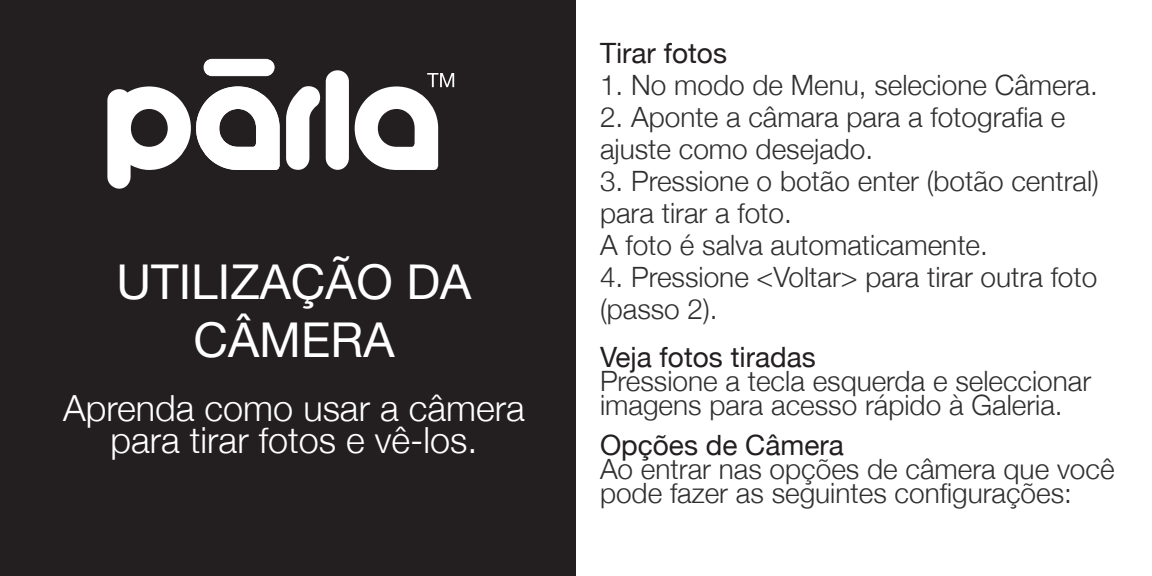
<style>
.page{position:relative;width:1152px;height:576px;background:#fff}
.page>*{position:absolute;margin:0;border:0;box-sizing:border-box;transform-origin:0 0}
.t1{font:48px/57.6px "Helvetica Neue";color:#fff;text-align:center}
.Paragraph_Style_1{font:300 36px/32px "Helvetica Neue";color:#fff;text-align:center}
.Paragraph_Style_1-2{font:300 28px/32px "Helvetica Neue";color:#312f30}
.Paragraph_Style_1-3{font:28px "Helvetica Neue";color:#231f20}
</style>
<div class="page">
<div style="left:0;top:0;width:576px;height:576px;background:#231f20"></div>
<svg style="left:286px;top:86px;width:34px;height:84px"></svg>
<svg style="left:326px;top:70px;width:23px;height:100px;background:#f2f2f2"></svg>
<svg style="left:107px;top:86px;width:173px;height:103px"></svg>
<svg style="left:355px;top:73px;width:99px;height:97px"></svg>
<svg style="left:204px;top:59px;width:71px;height:17px"></svg>
<p class="t1" style="left:117px;top:250px;width:356px">UTILIZAÇÃO DA<br>CÂMERA</p>
<p class="Paragraph_Style_1" style="left:63px;top:390px;width:463px">Aprenda como usar a câmera para tirar fotos e vê-los.</p>
<p class="Paragraph_Style_1-3" style="left:600px;top:29px;width:129px">Tirar fotos</p>
<p class="Paragraph_Style_1-2" style="left:600px;top:67px;width:499px">1. No modo de Menu, selecione Câmera.</p>
<p class="Paragraph_Style_1-2" style="left:600px;top:99px;width:467px">2. Aponte a câmara para a fotografia e ajuste como desejado.</p>
<p class="Paragraph_Style_1-2" style="left:600px;top:163px;width:501px">3. Pressione o botão enter (botão central) para tirar a foto.</p>
<p class="Paragraph_Style_1-2" style="left:600px;top:227px;width:389px">A foto é salva automaticamente.</p>
<p class="Paragraph_Style_1-2" style="left:600px;top:259px;width:499px">4. Pressione &lt;Voltar&gt; para tirar outra foto (passo 2).</p>
<p class="Paragraph_Style_1-3" style="left:600px;top:333px;width:217px">Veja fotos tiradas</p>
<p class="Paragraph_Style_1-2" style="left:600px;top:367px;width:493px;line-height:24px">Pressione a tecla esquerda e seleccionar imagens para acesso rápido à Galeria.</p>
<p class="Paragraph_Style_1-3" style="left:600px;top:421px;width:245px">Opções de Câmera</p>
<p class="Paragraph_Style_1-2" style="left:600px;top:455px;width:516px;line-height:24px">Ao entrar nas opções de câmera que você pode fazer as seguintes configurações:</p>
</div>
